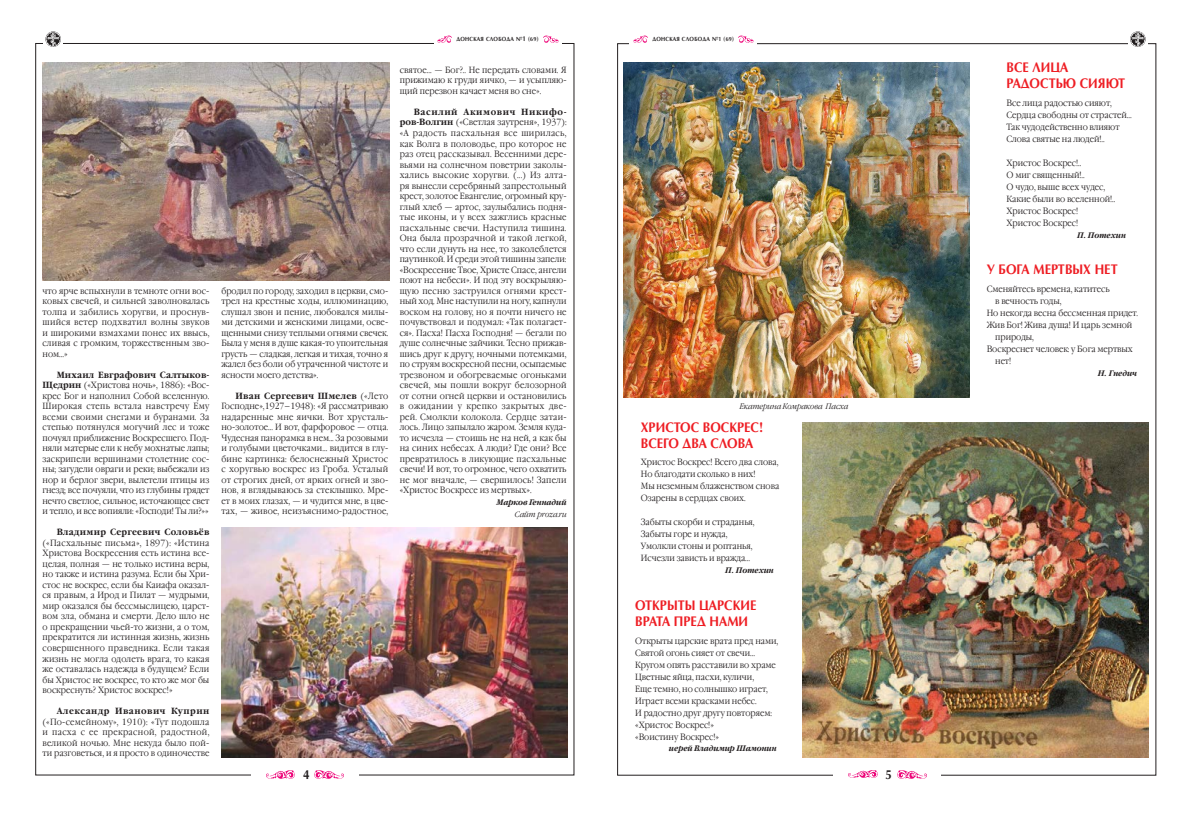
<style>
.page{position:relative;width:1191px;height:820px;background:#fff}
.page>*{position:absolute;margin:0;border:0;box-sizing:border-box;transform-origin:0 0}
.t1{font:700 14px/16px "AG Opus";letter-spacing:.005em;color:#ee1d23;scale:.9 1}
.t2{font:700 13px "AG Opus";color:#231f20;scale:.9 1}
.t3{font:300 9px/10.5px "Garamond C";letter-spacing:-.005em;color:#231f20;text-align:justify;scale:.9 1}
.t4{font:700 9px "Garamond C";letter-spacing:.035em;color:#231f20;scale:.9 1}
.t5{font:700 9px "Garamond C";letter-spacing:.065em;color:#231f20;scale:.9 1}
.t6{font:italic 700 8px "Garamond C";letter-spacing:.005em;color:#231f20;scale:.9 1}
.t7{font:italic 300 8px "Garamond C";letter-spacing:-.005em;color:#231f20;scale:.9 1}
.t8{font:700 6px "AG Opus";letter-spacing:.055em;color:#231f20;scale:.9 1}
.s1{font-weight:700}
.s2{font-size:7px}
</style>
<div class="page">
<img style="left:266px;top:770px;width:29px;height:7px">
<img style="left:315px;top:770px;width:28px;height:7px">
<svg style="left:45px;top:31px;width:16px;height:16px"></svg>
<img style="left:437px;top:36px;width:15px;height:6px">
<img style="left:543px;top:36px;width:15px;height:6px">
<svg style="left:1130px;top:31px;width:15px;height:16px"></svg>
<img style="left:633px;top:36px;width:14px;height:6px">
<img style="left:739px;top:36px;width:14px;height:6px">
<img style="left:848px;top:770px;width:29px;height:7px">
<img style="left:897px;top:770px;width:29px;height:7px">
<img style="left:221px;top:527px;width:346px;height:230px">
<img style="left:43px;top:62px;width:346px;height:219px">
<img style="left:624px;top:62px;width:345px;height:335px">
<img style="left:802px;top:422px;width:346px;height:335px">
<p class="t3" style="left:43px;top:285px;width:187px">что ярче вспыхнули в темноте огни вос&shy;ковых свечей, и сильней заволновалась толпа и забились хоругви, и проснув&shy;шийся ветер подхватил волны звуков и широкими взмахами понес их ввысь, сливая с громким, торжественным зво&shy;ном…»</p>
<p class="t3" style="left:43px;top:369px;width:187px;text-indent:14px"><span class="s1">Михаил Евграфович Салтыков-Щедрин</span> («Христова ночь», 1886): «Вос&shy;крес Бог и наполнил Собой вселенную.<br>Широкая степь встала навстречу Ему всеми своими снегами и буранами. За степью потянулся могучий лес и тоже почуял приближение Воскресшего. Под&shy;няли матерые ели к небу мохнатые лапы; заскрипели вершинами столетние сос&shy;ны; загудели овраги и реки; выбежали из нор и берлог звери, вылетели птицы из гнезд; все почуяли, что из глубины грядет нечто светлое, сильное, источающее свет и тепло, и все вопияли: «Господи! Ты ли?»»</p>
<p class="t4" style="left:57px;top:527px;width:171px">Владимир Сергеевич Соловьёв</p>
<p class="t3" style="left:43px;top:537px;width:187px">(«Пасхальные письма», 1897): «Истина Христова Воскресения есть истина все&shy;целая, полная — не только истина веры, но также и истина разума. Если бы Хри&shy;стос не воскрес, если бы Каиафа оказал&shy;ся правым, а Ирод и Пилат — мудрыми, мир оказался бы бессмыслицею, царст&shy;вом зла, обмана и смерти. Дело шло не о прекращении чьей-то жизни, а о том, прекратится ли истинная жизнь, жизнь совершенного праведника. Если такая жизнь не могла одолеть врага, то какая же оставалась надежда в будущем? Если бы Христос не воскрес, то кто же мог бы воскреснуть? Христос воскрес!»</p>
<p class="t5" style="left:57px;top:705px;width:171px">Александр Иванович Куприн</p>
<p class="t3" style="left:43px;top:716px;width:187px">(«По-семейному», 1910): «Тут подошла и пасха с ее прекрасной, радостной, великой ночью. Мне некуда было пой&shy;ти разговеться, и я просто в одиночестве</p>
<p class="t3" style="left:221px;top:285px;width:187px">бродил по городу, заходил в церкви, смо&shy;трел на крестные ходы, иллюминацию, слушал звон и пение, любовался милы&shy;ми детскими и женскими лицами, осве&shy;щенными снизу теплыми огнями свечек.<br>Была у меня в душе какая-то упоительная грусть — сладкая, легкая и тихая, точно я жалел без боли об утраченной чистоте и ясности моего детства».</p>
<p class="t3" style="left:221px;top:390px;width:187px;text-indent:14px"><span class="s1">Иван Сергеевич Шмелев</span> («Лето Господне»,1927–1948): «Я рассматриваю надаренные мне яички. Вот хрусталь&shy;но-золотое... И вот, фарфоровое — отца.<br>Чудесная панорамка в нем... За розовыми и голубыми цветочками… видится в глу&shy;бине картинка: белоснежный Христос с хоругвью воскрес из Гроба. Усталый от строгих дней, от ярких огней и зво&shy;нов, я вглядываюсь за стеклышко. Мре&shy;ет в моих глазах, — и чудится мне, в цве&shy;тах, — живое, неизъяснимо-радостное,</p>
<h2 class="t2" style="left:303px;top:766px;width:9px">4</h2>
<p class="t8" style="left:456px;top:36px;width:93px">ДОНСКАЯ СЛОБОДА №<span class="s2">1</span> (69)</p>
<p class="t8" style="left:652px;top:36px;width:92px">ДОНСКАЯ СЛОБОДА №1 (69)</p>
<p class="t3" style="left:400px;top:65px;width:187px">святое... — Бог?.. Не передать словами. Я прижимаю к груди яичко, — и усыпляю&shy;щий перезвон качает меня во сне».</p>
<p class="t3" style="left:400px;top:107px;width:187px;text-indent:14px"><span class="s1">Василий Акимович Никифо&shy;ров-Волгин</span> («Светлая заутреня», 1937): «А радость пасхальная все ширилась, как Волга в половодье, про которое не раз отец рассказывал. Весенними дере&shy;вьями на солнечном поветрии заколы&shy;хались высокие хоругви. (...) Из алта&shy;ря вынесли серебряный запрестольный крест, золотое Евангелие, огромный кру&shy;глый хлеб — артос, заулыбались подня&shy;тые иконы, и у всех зажглись красные пасхальные свечи. Наступила тишина.<br>Она была прозрачной и такой легкой, что если дунуть на нее, то заколеблется паутинкой. И среди этой тишины запели: «Воскресение Твое, Христе Спасе, ангели поют на небеси». И под эту воскрыляю&shy;щую песню заструился огнями крест&shy;ный ход. Мне наступили на ногу, капнули воском на голову, но я почти ничего не почувствовал и подумал: «Так полагает&shy;ся». Пасха! Пасха Господня! — бегали по душе солнечные зайчики. Тесно прижав&shy;шись друг к другу, ночными потемками, по струям воскресной песни, осыпаемые трезвоном и обогреваемые огоньками свечей, мы пошли вокруг белозорной от сотни огней церкви и остановились в ожидании у крепко закрытых две&shy;рей. Смолкли колокола. Сердце затаи&shy;лось. Лицо запылало жаром. Земля куда&shy;то исчезла — стоишь не на ней, а как бы на синих небесах. А люди? Где они? Все превратилось в ликующие пасхальные свечи! И вот, то огромное, чего охватить не мог вначале, — свершилось! Запели «Христос Воскресе из мертвых».</p>
<p class="t6" style="left:497px;top:497px;width:79px">Марков Геннадий</p>
<p class="t7" style="left:515px;top:509px;width:59px">Сайт proza.ru</p>
<p class="t7" style="left:739px;top:401px;width:122px">Екатерина Комракова Пасха</p>
<h1 class="t1" style="left:641px;top:419px;width:19px">Христос</h1>
<h1 class="t1" style="left:703px;top:419px;width:19px">Воскр</h1>
<h1 class="t1" style="left:744px;top:419px;width:23px">ес!</h1>
<h1 class="t1" style="left:641px;top:435px;width:57px">Всего два</h1>
<h1 class="t1" style="left:710px;top:435px;width:11px">слова</h1>
<p class="t3" style="left:641px;top:456px;width:155px;line-height:12px;text-align:left">Христос Воскрес! Всего два слова,<br>Но благодати сколько в них!<br>Мы неземным блаженством снова<br>Озарены в сердцах своих.</p>
<p class="t3" style="left:641px;top:516px;width:128px;line-height:12px;text-align:left">Забыты скорби и страданья,<br>Забыты горе и нужда,<br>Умолкли стоны и роптанья,<br>Исчезли зависть и вражда…</p>
<p class="t6" style="left:725px;top:565px;width:55px">П. Потехин</p>
<h1 class="t1" style="left:635px;top:597px;width:92px">Открыты царски</h1>
<h1 class="t1" style="left:750px;top:597px;width:8px">е</h1>
<h1 class="t1" style="left:635px;top:613px;width:9px">врата</h1>
<h1 class="t1" style="left:674px;top:613px;width:51px">преднами</h1>
<p class="t3" style="left:635px;top:634px;width:160px;line-height:12px;text-align:left">Открыты царские врата пред нами,<br>Святой огонь сияет от свечи…<br>Кругом опять расставили во храме<br>Цветные яйца, пасхи, куличи,<br>Еще темно, но солнышко играет,<br>Играет всеми красками небес.<br>И радостно друг другу повторяем: «Христос Воскрес!»<br>«Воистину Воскрес!»</p>
<p class="t6" style="left:669px;top:743px;width:121px">иерей Владимир Шамонин</p>
<h2 class="t2" style="left:885px;top:766px;width:9px">5</h2>
<h1 class="t1" style="left:1006px;top:60px;width:70px">Все ли ца радост</h1>
<h1 class="t1" style="left:1055px;top:76px;width:37px">ью сия</h1>
<h1 class="t1" style="left:1105px;top:76px;width:23px">ют</h1>
<p class="t3" style="left:1006px;top:97px;width:141px;line-height:12px;text-align:left">Все лица радостью сияют,<br>Сердца свободны от страстей…<br>Так чудодейственно влияют<br>Слова святые на людей!..</p>
<p class="t3" style="left:1006px;top:157px;width:122px;line-height:12px;text-align:left">Христос Воскрес!..<br>О миг священный!..<br>О чудо, выше всех чудес,<br>Какие были во вселенной!..<br>Христос Воскрес!<br>Христос Воскрес!</p>
<p class="t6" style="left:1077px;top:230px;width:55px">П. Потехин</p>
<h1 class="t1" style="left:986px;top:262px;width:146px">У Бога мертвых нет</h1>
<p class="t3" style="left:986px;top:284px;width:138px">Сменяйтесь времена, катитесь</p>
<p class="t3" style="left:995px;top:296px;width:75px">в вечность годы,</p>
<p class="t3" style="left:986px;top:308px;width:170px">Но некогда весна бессменная придет.</p>
<p class="t3" style="left:986px;top:320px;width:163px">Жив Бог! Жива душа! И царь земной</p>
<p class="t3" style="left:995px;top:332px;width:45px">природы,</p>
<p class="t3" style="left:986px;top:344px;width:164px">Воскреснет человек: у Бога мертвых</p>
<p class="t3" style="left:995px;top:356px;width:19px">нет!</p>
<p class="t6" style="left:1098px;top:368px;width:45px">Н. Гнедич</p>
</div>
